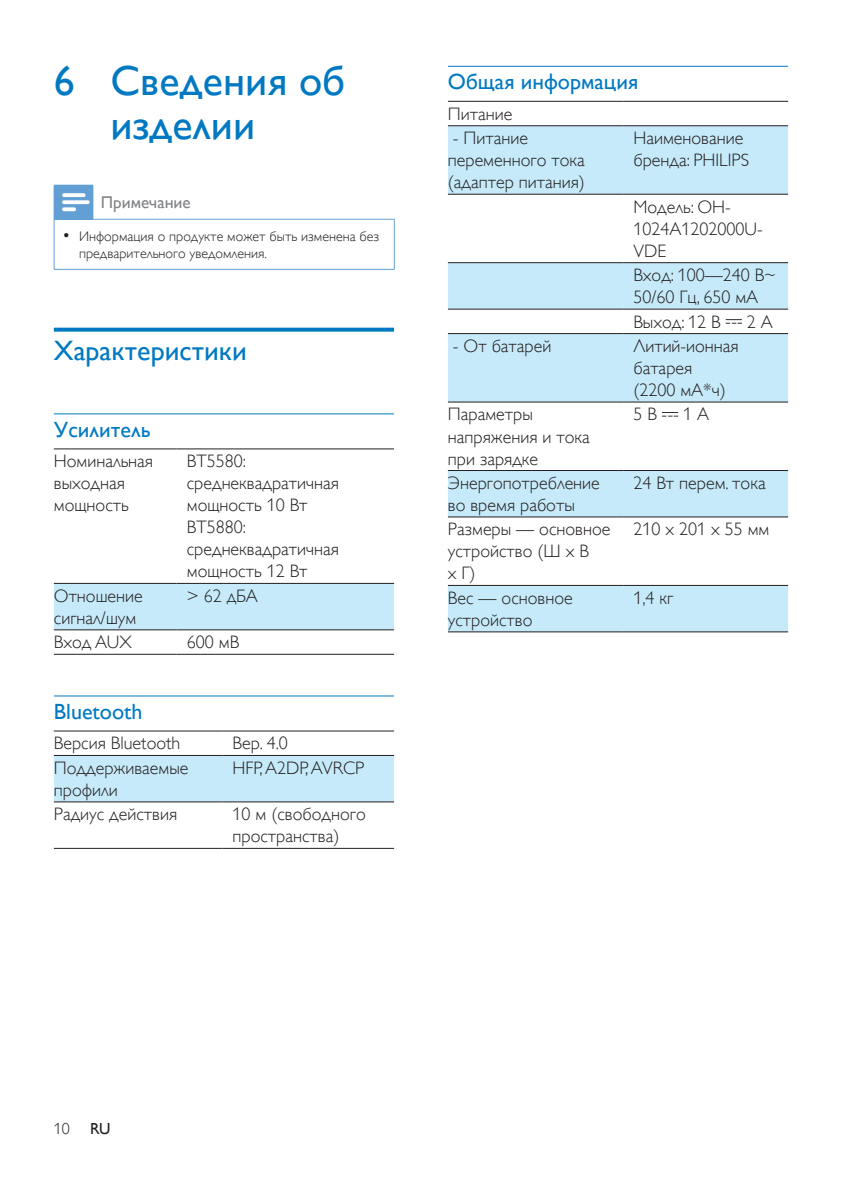
<style>
.page{position:relative;width:842px;height:1191px;background:#fff}
.page>*{position:absolute;margin:0;border:0;box-sizing:border-box;transform-origin:0 0}
.heading1{font:42px/44px "Gill Sans Alt One WGL";color:#0079c2}
.heading2{font:28px "Gill Sans Alt One WGL";color:#0079c2}
.heading3{font:22px "Gill Sans Alt One WGL";color:#0079c2}
.Body_Text{font:18px/22px "Gill Sans Alt One WGL Light";color:#231f20}
.notes-caption-paragr{font:17px "Gill Sans Alt One WGL";color:#808285}
.t1{font:16px "Gill Sans Alt One WGL Light";color:#231f20}
.language_indication{font:16px "Gill Sans Alt One WGL";color:#231f20}
.t2{font:14px/17px "Gill Sans Alt One WGL Light";color:#231f20}
.s1{font-size:17px}
</style>
<div class="page">
<svg style="left:54px;top:328px;width:340px;height:4px"></svg>
<hr style="left:54px;top:413px;width:340px;height:1px;background:#0079c2">
<hr style="left:54px;top:695px;width:340px;height:1px;background:#0079c2">
<div style="left:54px;top:185px;width:39px;height:34px;background:#629fd5"></div>
<hr style="left:54px;top:219px;width:1px;height:50px;background:#629fd5">
<hr style="left:394px;top:219px;width:1px;height:50px;background:#629fd5">
<hr style="left:54px;top:269px;width:39px;height:1px;background:#629fd5">
<hr style="left:93px;top:269px;width:302px;height:1px;background:#629fd5">
<hr style="left:93px;top:185px;width:1px;height:34px;background:#629fd5">
<hr style="left:93px;top:219px;width:302px;height:1px;background:#629fd5">
<svg style="left:62px;top:193px;width:28px;height:18px"></svg>
<div style="left:54px;top:584px;width:340px;height:45px;background:#c6eafa"></div>
<hr style="left:54px;top:448px;width:123px;height:1px;background:#231f20">
<hr style="left:177px;top:448px;width:217px;height:1px;background:#231f20">
<hr style="left:54px;top:583px;width:123px;height:1px;background:#231f20">
<hr style="left:177px;top:583px;width:217px;height:1px;background:#231f20">
<hr style="left:54px;top:629px;width:123px;height:1px;background:#231f20">
<hr style="left:177px;top:629px;width:217px;height:1px;background:#231f20">
<hr style="left:54px;top:654px;width:123px;height:1px;background:#231f20">
<hr style="left:177px;top:654px;width:217px;height:1px;background:#231f20">
<div style="left:54px;top:756px;width:340px;height:45px;background:#c6eafa"></div>
<hr style="left:54px;top:730px;width:168px;height:1px;background:#231f20">
<hr style="left:222px;top:730px;width:172px;height:1px;background:#231f20">
<hr style="left:54px;top:755px;width:168px;height:1px;background:#231f20">
<hr style="left:222px;top:755px;width:172px;height:1px;background:#231f20">
<hr style="left:54px;top:801px;width:168px;height:1px;background:#231f20">
<hr style="left:222px;top:801px;width:172px;height:1px;background:#231f20">
<hr style="left:54px;top:848px;width:168px;height:1px;background:#231f20">
<hr style="left:222px;top:848px;width:172px;height:1px;background:#231f20">
<hr style="left:448px;top:66px;width:340px;height:1px;background:#0079c2">
<svg style="left:448px;top:126px;width:340px;height:505px;fill:#c6eafa"></svg>
<hr style="left:448px;top:101px;width:175px;height:1px;background:#231f20">
<hr style="left:623px;top:101px;width:165px;height:1px;background:#231f20">
<hr style="left:448px;top:125px;width:175px;height:1px;background:#231f20">
<hr style="left:623px;top:125px;width:165px;height:1px;background:#231f20">
<hr style="left:448px;top:194px;width:175px;height:1px;background:#231f20">
<hr style="left:623px;top:194px;width:165px;height:1px;background:#231f20">
<hr style="left:448px;top:262px;width:175px;height:1px;background:#231f20">
<hr style="left:623px;top:262px;width:165px;height:1px;background:#231f20">
<hr style="left:448px;top:309px;width:175px;height:1px;background:#231f20">
<hr style="left:623px;top:309px;width:165px;height:1px;background:#231f20">
<hr style="left:448px;top:333px;width:175px;height:1px;background:#231f20">
<hr style="left:623px;top:333px;width:165px;height:1px;background:#231f20">
<hr style="left:448px;top:401px;width:175px;height:1px;background:#231f20">
<hr style="left:623px;top:401px;width:165px;height:1px;background:#231f20">
<hr style="left:448px;top:470px;width:175px;height:1px;background:#231f20">
<hr style="left:623px;top:470px;width:165px;height:1px;background:#231f20">
<hr style="left:448px;top:516px;width:175px;height:1px;background:#231f20">
<hr style="left:623px;top:516px;width:165px;height:1px;background:#231f20">
<hr style="left:448px;top:585px;width:175px;height:1px;background:#231f20">
<hr style="left:623px;top:585px;width:165px;height:1px;background:#231f20">
<hr style="left:448px;top:631px;width:175px;height:1px;background:#231f20">
<hr style="left:623px;top:631px;width:165px;height:1px;background:#231f20">
<svg style="left:726px;top:315px;width:16px;height:12px"></svg>
<svg style="left:662px;top:408px;width:16px;height:12px"></svg>
<p class="heading1" style="left:111px;top:58px;width:236px;text-indent:-57px">6 Сведения об изделии</p>
<p class="notes-caption-paragr" style="left:101px;top:191px;width:91px">Примечание</p>
<p class="t2" style="left:79px;top:228px;width:302px;text-indent:-17px"><span class="s1">•</span> Информация о продукте может быть изменена без предварительного уведомления.</p>
<p class="heading2" style="left:54px;top:331px;width:195px">Характеристики</p>
<p class="heading3" style="left:54px;top:414px;width:98px">Усилитель</p>
<p class="Body_Text" style="left:54px;top:450px;width:101px">Номинальная выходная мощность</p>
<p class="Body_Text" style="left:187px;top:450px;width:154px">BT5580: среднеквадратичная мощность 10 Вт</p>
<p class="Body_Text" style="left:187px;top:516px;width:154px">BT5880: среднеквадратичная мощность 12 Вт</p>
<p class="Body_Text" style="left:54px;top:585px;width:90px">Отношение сигнал/шум</p>
<p class="Body_Text" style="left:187px;top:585px;width:73px">&gt; 62 дБА</p>
<p class="Body_Text" style="left:54px;top:631px;width:80px">Вход AUX</p>
<p class="Body_Text" style="left:187px;top:631px;width:54px">600 мВ</p>
<p class="heading3" style="left:54px;top:696px;width:90px">Bluetooth</p>
<p class="Body_Text" style="left:54px;top:732px;width:128px">Версия Bluetooth</p>
<p class="Body_Text" style="left:233px;top:732px;width:57px">Вер. 4.0</p>
<p class="Body_Text" style="left:54px;top:757px;width:136px">Поддерживаемые профили</p>
<p class="Body_Text" style="left:233px;top:757px;width:133px">HFP, A2DP, AVRCP</p>
<p class="Body_Text" style="left:54px;top:803px;width:125px">Радиус действия</p>
<p class="Body_Text" style="left:233px;top:803px;width:135px">10 м (свободного пространства)</p>
<p class="heading3" style="left:448px;top:67px;width:192px">Общая информация</p>
<p class="Body_Text" style="left:448px;top:103px;width:66px">Питание</p>
<p class="Body_Text" style="left:448px;top:127px;width:139px">- Питание переменного тока (адаптер питания)</p>
<p class="Body_Text" style="left:633px;top:127px;width:117px">Наименование бренда: PHILIPS</p>
<p class="Body_Text" style="left:633px;top:196px;width:131px">Модель: OH-<br>1024A1202000U-<br>VDE</p>
<p class="Body_Text" style="left:633px;top:264px;width:144px">Вход: 100—240 В~<br>50/60 Гц, 650 мА</p>
<p class="Body_Text" style="left:633px;top:311px;width:89px">Выход: 12 В</p>
<p class="Body_Text" style="left:747px;top:311px;width:28px">2 А</p>
<p class="Body_Text" style="left:453px;top:335px;width:100px">- От батарей</p>
<p class="Body_Text" style="left:633px;top:335px;width:107px">Литий-ионная батарея (2200 мА*ч)</p>
<p class="Body_Text" style="left:448px;top:403px;width:143px">Параметры напряжения и тока при зарядке</p>
<p class="Body_Text" style="left:633px;top:403px;width:25px">5 В</p>
<p class="Body_Text" style="left:683px;top:403px;width:28px">1 А</p>
<p class="Body_Text" style="left:448px;top:472px;width:153px">Энергопотребление во время работы</p>
<p class="Body_Text" style="left:633px;top:472px;width:134px">24 Вт перем. тока</p>
<p class="Body_Text" style="left:448px;top:518px;width:164px">Размеры — основное устройство (Ш x В<br>x Г)</p>
<p class="Body_Text" style="left:633px;top:518px;width:138px">210 x 201 x 55 мм</p>
<p class="Body_Text" style="left:448px;top:587px;width:126px">Вес — основное устройство</p>
<p class="Body_Text" style="left:633px;top:587px;width:42px">1,4 кг</p>
<p class="t1" style="left:54px;top:1118px;width:17px">10</p>
<p class="language_indication" style="left:90px;top:1118px;width:22px">RU</p>
</div>
